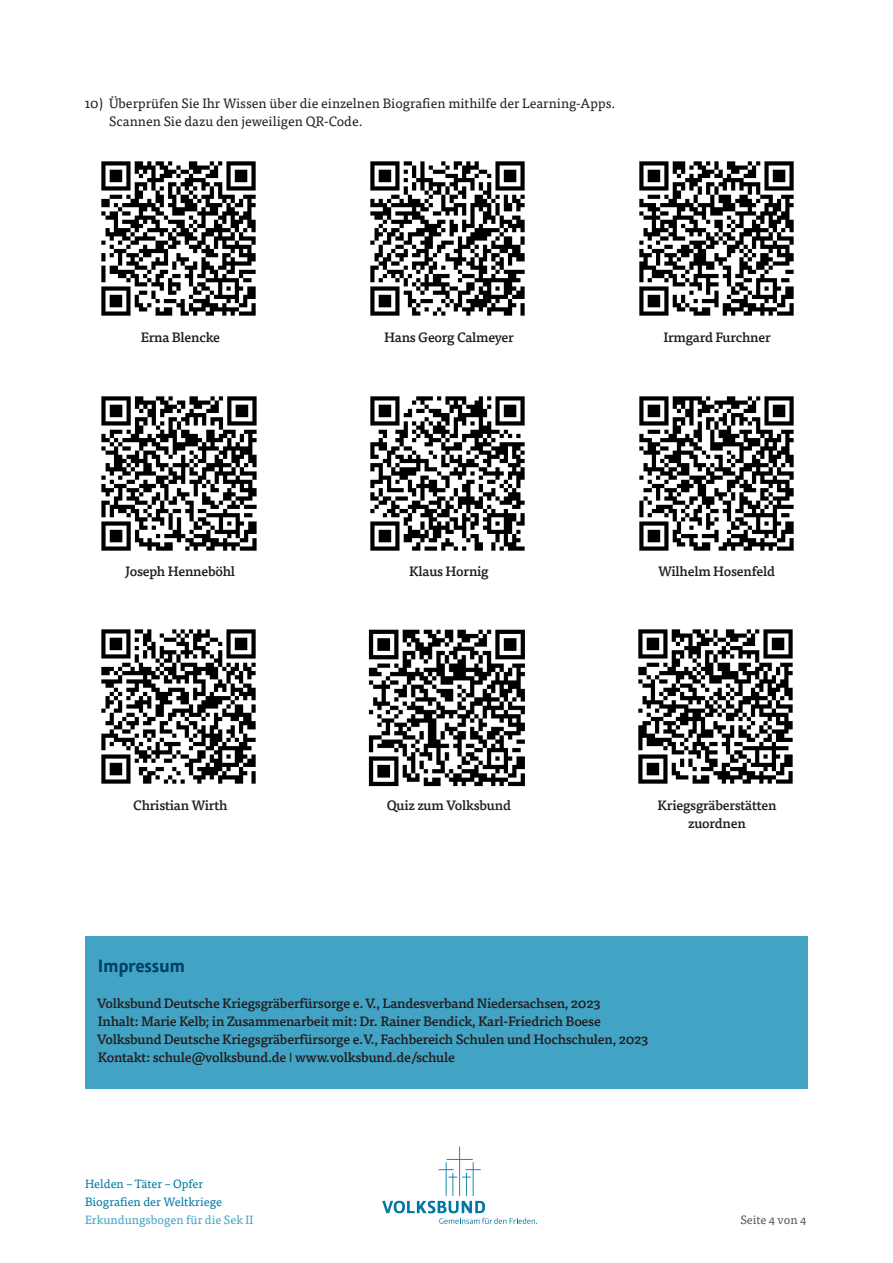
<style>
.page{position:relative;width:893px;height:1263px;background:#fff}
.page>*{position:absolute;margin:0;border:0;box-sizing:border-box;transform-origin:0 0}
.t1{font:700 18px "Azuro";letter-spacing:-.02em;color:#004163}
.t2{font:500 13.5px/18px "Tisa OT";letter-spacing:-.02em;color:#231f20;text-align:center}
.t3{font:13.5px/18px "Tisa OT";color:#231f20}
.t4{font:12px/18px "Tisa OT";color:#0078a3}
.t5{font:12px "Tisa OT";color:#43a3c5}
.t6{font:12px "Tisa OT";color:#57585a}
.s1{font-family:"Azuro";font-weight:400}
</style>
<div class="page">
<svg style="left:382px;top:1146px;width:155px;height:78px"></svg>
<img style="left:101px;top:161px;width:155px;height:155px">
<img style="left:370px;top:161px;width:155px;height:155px">
<img style="left:639px;top:161px;width:155px;height:155px">
<img style="left:101px;top:396px;width:156px;height:155px">
<img style="left:370px;top:396px;width:155px;height:155px">
<img style="left:639px;top:396px;width:155px;height:155px">
<img style="left:101px;top:629px;width:155px;height:155px">
<img style="left:638px;top:629px;width:155px;height:155px">
<img style="left:368px;top:629px;width:157px;height:158px">
<div style="left:85px;top:936px;width:723px;height:152px;background:#43a3c5"></div>
<p class="t3" style="left:109px;top:94px;width:508px;text-indent:-25px">10) Überprüfen Sie Ihr Wissen über die einzelnen Biografien mithilfe der Learning-Apps.<br>Scannen Sie dazu den jeweiligen QR-Code.</p>
<p class="t2" style="left:141px;top:329px;width:81px">Erna Blencke</p>
<p class="t2" style="left:384px;top:329px;width:131px">Hans Georg Calmeyer</p>
<p class="t2" style="left:663px;top:329px;width:109px">Irmgard Furchner</p>
<p class="t2" style="left:125px;top:563px;width:111px">Joseph Henneböhl</p>
<p class="t2" style="left:409px;top:563px;width:81px">Klaus Hornig</p>
<p class="t2" style="left:658px;top:563px;width:118px">Wilhelm Hosenfeld</p>
<p class="t2" style="left:133px;top:797px;width:96px">Christian Wirth</p>
<p class="t2" style="left:387px;top:797px;width:126px">Quiz zum Volksbund</p>
<p class="t2" style="left:658px;top:797px;width:120px">Kriegsgräberstätten zuordnen</p>
<h1 class="t1" style="left:98px;top:952px;width:89px">Impressum</h1>
<p class="t2" style="left:97px;top:995px;width:553px;text-align:left">Volksbund Deutsche Kriegsgräberfürsorge e.V., Landesverband Niedersachsen, 2023<br>Inhalt: Marie Kelb; in Zusammenarbeit mit: Dr. Rainer Bendick, Karl-Friedrich Boese Volksbund Deutsche Kriegsgräberfürsorge e.V., Fachbereich Schulen und Hochschulen, 2023<br>Kontakt: schule@volksbund.de <span class="s1">I</span> www.volksbund.de/schule</p>
<p class="t4" style="left:85px;top:1175px;width:139px">Helden – Täter – Opfer<br>Biografien der Weltkriege</p>
<p class="t5" style="left:85px;top:1213px;width:170px">Erkundungsbogen für die Sek II</p>
<p class="t6" style="left:740px;top:1212px;width:67px">Seite 4 von 4</p>
</div>
